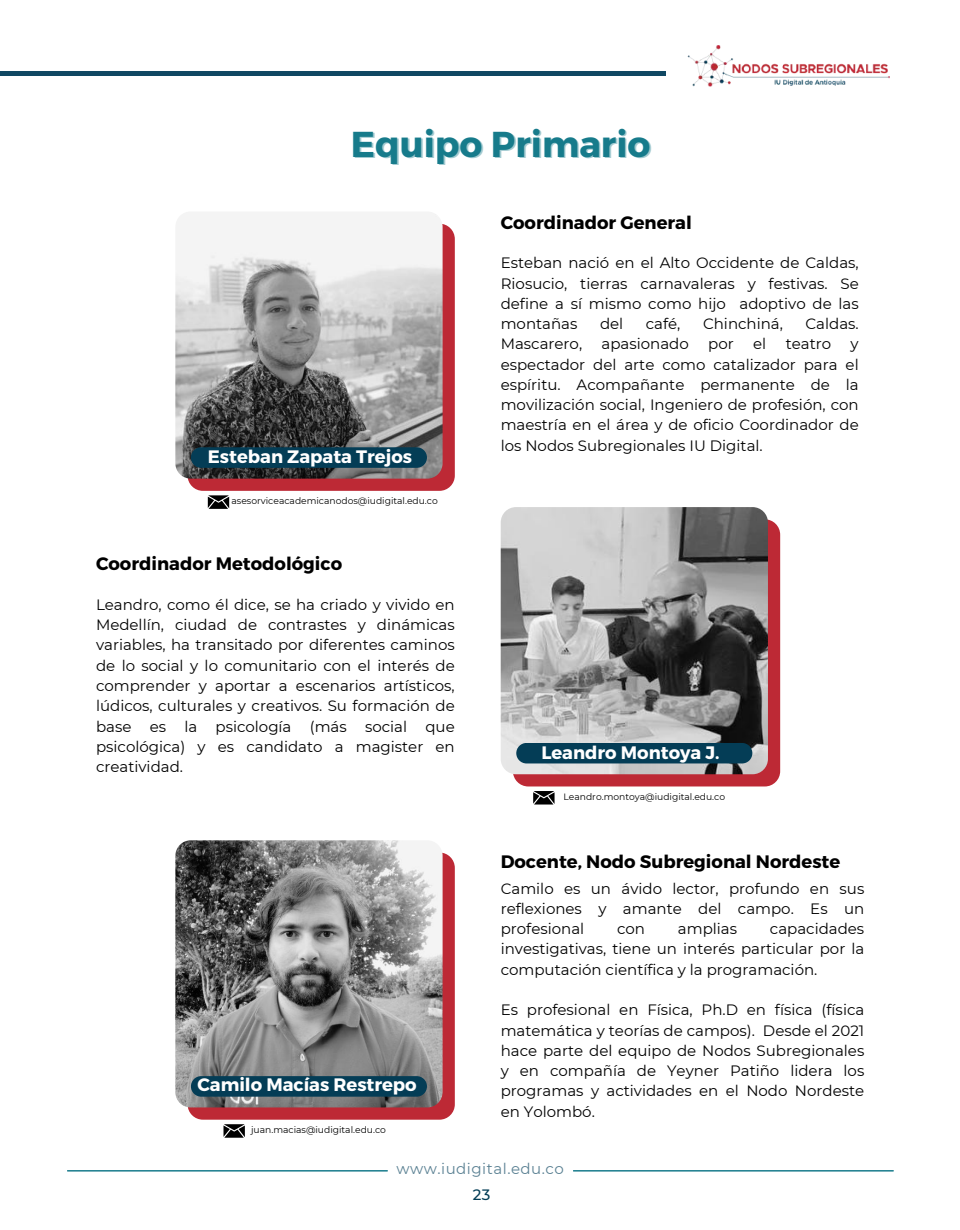
<style>
.page{position:relative;width:960px;height:1230px;background:#fff}
.page>*{position:absolute;margin:0;border:0;box-sizing:border-box;transform-origin:0 0}
.t1{font:700 36px "Montserrat";color:#177b8b}
.t2{font:700 18px "Montserrat";color:#000}
.t3{font:700 18px "Montserrat";color:#fff}
.t4{font:15px/20.2px "Montserrat";color:#000;text-align:justify}
.t5{font:15px "Montserrat";letter-spacing:.035em;color:#5c8294}
.t6{font:500 15px "Montserrat";color:#043d56}
.t7{font:9.15px "Montserrat";color:#000}
</style>
<div class="page">
<div style="left:188px;top:224px;width:267px;height:267px;background:#bd2935;border-radius:15px"></div>
<img style="left:175px;top:211px;width:267px;height:267px;border-radius:15px">
<svg style="left:191px;top:447px;width:236px;height:21px;background:#073e56"></svg>
<svg style="left:208px;top:495px;width:21px;height:14px"></svg>
<img style="left:687px;top:45px;width:203px;height:42px">
<hr style="left:0;top:72px;width:665px;height:3px;background:#104863">
<div style="left:513px;top:519px;width:267px;height:267px;background:#bd2935;border-radius:15px"></div>
<img style="left:501px;top:507px;width:267px;height:267px;border-radius:15px">
<div style="left:516px;top:743px;width:236px;height:20px;background:#043d56"></div>
<svg style="left:533px;top:791px;width:21px;height:13px"></svg>
<div style="left:188px;top:852px;width:267px;height:267px;background:#bd2935;border-radius:15px"></div>
<img style="left:175px;top:840px;width:267px;height:267px;border-radius:15px">
<div style="left:191px;top:1076px;width:236px;height:20px;background:#043d56"></div>
<svg style="left:223px;top:1124px;width:22px;height:13px"></svg>
<hr style="left:67px;top:1170px;width:321px;height:1px;background:#177b8b">
<hr style="left:573px;top:1170px;width:321px;height:1px;background:#177b8b">
<h1 class="t1" style="left:351px;top:120px;width:301px">Equipo Primario</h1>
<p class="t2" style="left:501px;top:211px;width:193px">Coordinador General</p>
<p class="t3" style="left:208px;top:445px;width:206px">Esteban Zapata Trejos</p>
<p class="t7" style="left:231px;top:495px;width:208px">asesorviceacademicanodos@iudigital.edu.co</p>
<p class="t2" style="left:96px;top:552px;width:248px">Coordinador Metodológico</p>
<p class="t4" style="left:96px;top:594px;width:360px">Leandro, como él dice, se ha criado y vivido en Medellín, ciudad de contrastes y dinámicas variables, ha transitado por diferentes caminos de lo social y lo comunitario con el interés de comprender y aportar a escenarios artísticos, lúdicos, culturales y creativos. Su formación de base es la psicología (más social que psicológica) y es candidato a magister en creatividad.</p>
<p class="t3" style="left:197px;top:1073px;width:221px">Camilo Macías Restrepo</p>
<p class="t7" style="left:251px;top:1124px;width:136px">juan.macias@iudigital.edu.co</p>
<p class="t4" style="left:501px;top:253px;width:359px">Esteban nació en el Alto Occidente de Caldas, Riosucio, tierras carnavaleras y festivas. Se define a sí mismo como hijo adoptivo de las montañas</p>
<p class="t4" style="left:600px;top:313px;width:25px">del</p>
<p class="t4" style="left:646px;top:313px;width:36px">café,</p>
<p class="t4" style="left:703px;top:313px;width:81px">Chinchiná,</p>
<p class="t4" style="left:805px;top:313px;width:55px">Caldas.</p>
<p class="t4" style="left:501px;top:334px;width:83px">Mascarero,</p>
<p class="t4" style="left:601px;top:334px;width:89px">apasionado</p>
<p class="t4" style="left:708px;top:334px;width:27px">por</p>
<p class="t4" style="left:753px;top:334px;width:15px">el</p>
<p class="t4" style="left:785px;top:334px;width:47px">teatro</p>
<p class="t4" style="left:501px;top:334px;width:359px;text-indent:350px">y espectador del arte como catalizador para el espíritu. Acompañante permanente de la movilización social, Ingeniero de profesión, con maestría en el área y de oficio Coordinador de los Nodos Subregionales IU Digital.</p>
<p class="t3" style="left:541px;top:741px;width:180px">Leandro Montoya J.</p>
<p class="t7" style="left:563px;top:791px;width:163px">Leandro.montoya@iudigital.edu.co</p>
<p class="t2" style="left:501px;top:849px;width:341px">Docente, Nodo Subregional Nordeste</p>
<p class="t4" style="left:501px;top:878px;width:365px">Camilo es un ávido lector, profundo en sus reflexiones y amante del campo. Es un profesional</p>
<p class="t4" style="left:501px;top:918px;width:365px;text-indent:269px">capacidades investigativas, tiene un interés particular por la computación científica y la programación.</p>
<p class="t4" style="left:501px;top:999px;width:365px">Es profesional en Física, Ph.D en física (física matemática y teorías de campos). Desde el 2021 hace parte del equipo de Nodos Subregionales y en compañía de Yeyner Patiño lidera los programas y actividades en el Nodo Nordeste en Yolombó.</p>
<p class="t4" style="left:617px;top:918px;width:29px">con</p>
<p class="t4" style="left:678px;top:918px;width:61px">amplias</p>
<p class="t5" style="left:396px;top:1159px;width:169px">www.iudigital.edu.co</p>
<p class="t6" style="left:473px;top:1185px;width:19px">23</p>
</div>
